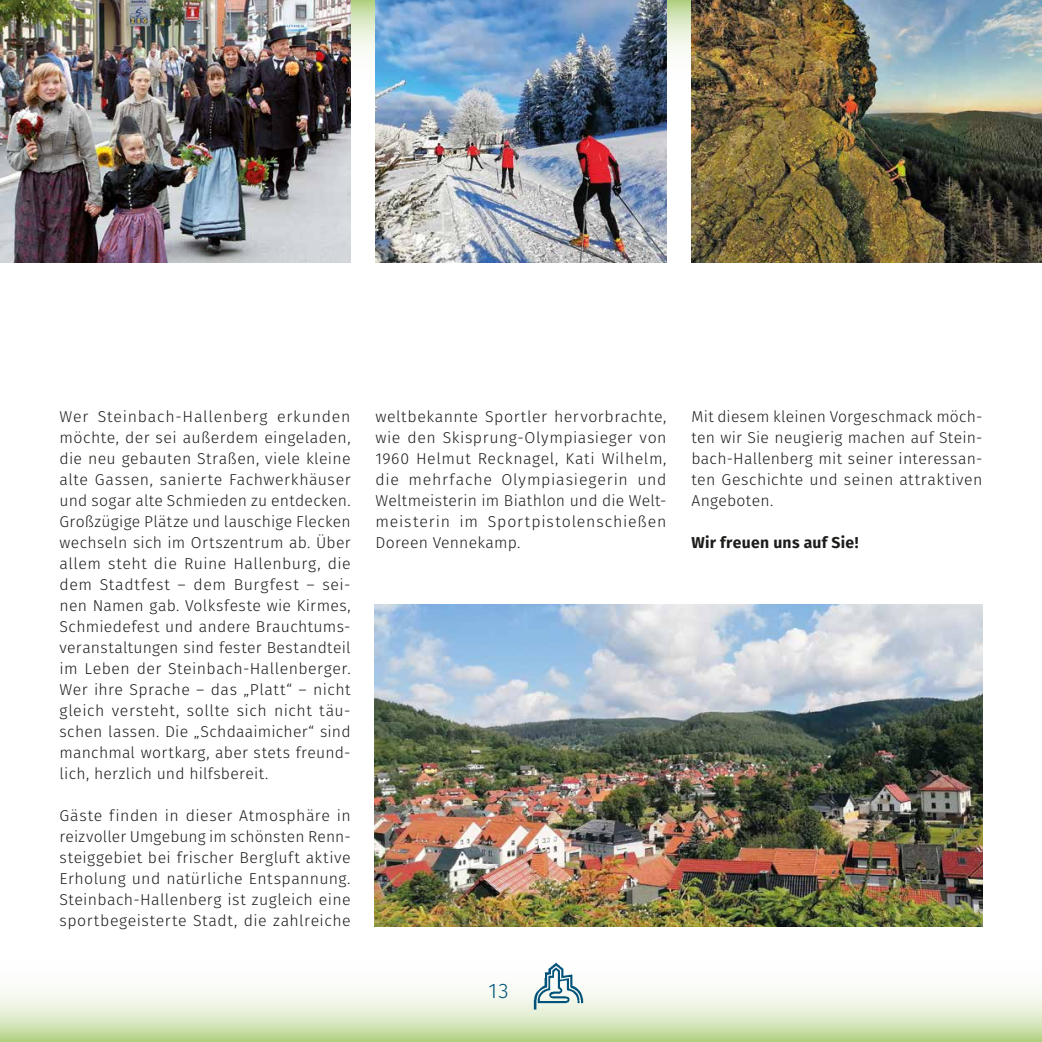
<style>
.page{position:relative;width:1042px;height:1042px;background:#fff}
.page>*{position:absolute;margin:0;border:0;box-sizing:border-box;transform-origin:0 0}
.t1{font:300 21px "Fira Sans";color:#00527b}
.t2{font:300 15.75px/21px "Fira Sans";letter-spacing:.03em;color:#1d1d1b;text-align:justify}
.t3{font:700 15.75px "Fira Sans";letter-spacing:.02em;color:#1d1d1b}
</style>
<div class="page">
<svg style="left:0;top:989px;width:1042px;height:53px"></svg>
<svg style="left:351px;top:0;width:340px;height:103px"></svg>
<img style="left:533px;top:962px;width:50px;height:47px">
<img style="left:691px;top:0;width:351px;height:263px">
<img style="left:375px;top:0;width:291px;height:263px">
<img style="left:0;top:0;width:351px;height:263px">
<img style="left:375px;top:604px;width:607px;height:323px">
<p class="t2" style="left:60px;top:406px;width:293px">Wer Steinbach-Hallenberg erkunden möchte, der sei außerdem eingeladen, die neu gebauten Straßen, viele kleine alte Gassen, sanierte Fachwerkhäuser und sogar alte Schmieden zu entdecken.<br>Großzügige Plätze und lauschige Flecken wechseln sich im Ortszentrum ab. Über allem steht die Ruine Hallenburg, die dem Stadtfest – dem Burgfest – sei&shy;nen Namen gab. Volksfeste wie Kirmes, Schmiedefest und andere Brauchtums&shy;veranstaltungen sind fester Bestandteil im Leben der Steinbach-Hallenberger.<br>Wer ihre Sprache – das „Platt“ – nicht gleich versteht, sollte sich nicht täu&shy;schen lassen. Die „Schdaaimicher“ sind manchmal wortkarg, aber stets freund&shy;lich, herzlich und hilfsbereit.</p>
<p class="t2" style="left:60px;top:805px;width:293px">Gäste finden in dieser Atmosphäre in reizvoller Umgebung im schönsten Renn&shy;steiggebiet bei frischer Bergluft aktive Erholung und natürliche Entspannung.<br>Steinbach-Hallenberg ist zugleich eine sportbegeisterte Stadt, die zahlreiche</p>
<p class="t2" style="left:375px;top:406px;width:293px">weltbekannte Sportler hervorbrachte, wie den Skisprung-Olympiasieger von 1960 Helmut Recknagel, Kati Wilhelm, die mehrfache Olympiasiegerin und Weltmeisterin im Biathlon und die Welt&shy;meisterin im Sportpistolenschießen Doreen Vennekamp.</p>
<p class="t2" style="left:691px;top:406px;width:293px">Mit diesem kleinen Vorgeschmack möch&shy;ten wir Sie neugierig machen auf Stein&shy;bach-Hallenberg mit seiner interessan&shy;ten Geschichte und seinen attraktiven Angeboten.</p>
<p class="t3" style="left:691px;top:529px;width:169px">Wir freuen uns auf Sie!</p>
<h1 class="t1" style="left:488px;top:975px;width:22px">13</h1>
</div>
